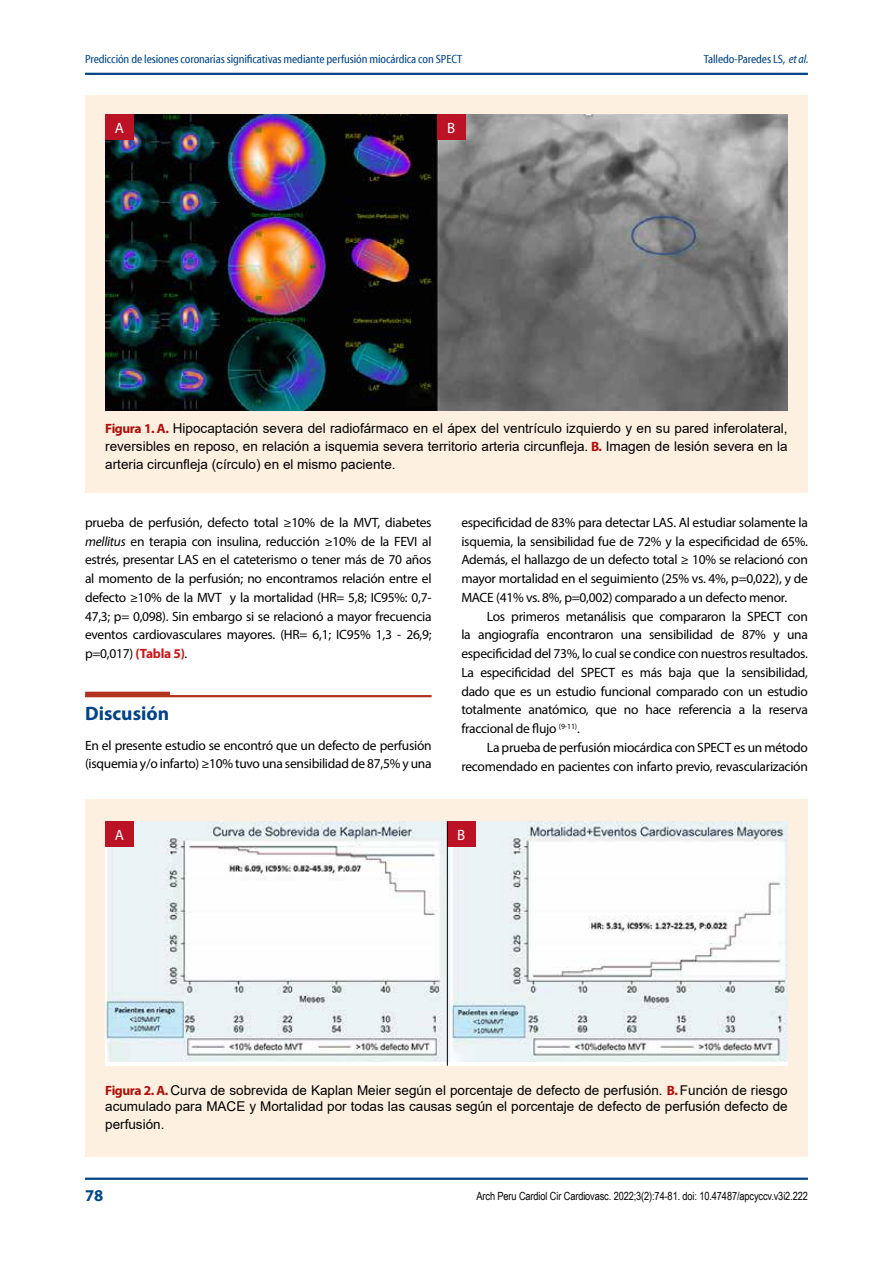
<style>
.page{position:relative;width:893px;height:1263px;background:#fff}
.page>*{position:absolute;margin:0;border:0;box-sizing:border-box;transform-origin:0 0}
.t1{font:700 19.5px "Myriad Pro";color:#048}
.t2{font:700 16.5px "Myriad Pro";color:#048}
.t3{font:15px "Myriad Pro";color:#fff}
.t4{font:13.5px/18.8px "Myriad Pro";letter-spacing:-.02em;color:#000;text-align:justify}
.t5{font:13.5px/18px "Arial";color:#000}
.t6{font:12px "Myriad Cn Web";letter-spacing:-.01em;color:#048}
.t7{font:11.25px "Arial Narrow";letter-spacing:-.01em;color:#000}
.s1{font-family:"Myriad Cn It Web"}
.s2{font-family:"Myriad Pro";font-weight:700;color:#ae0f0a}
.s3{font-style:italic}
.s4{font-weight:700;color:#cd1719}
</style>
<div class="page">
<hr style="left:85px;top:73px;width:723px;height:2px;background:#048">
<hr style="left:85px;top:1177px;width:723px;height:3px;background:#048">
<div style="left:85px;top:799px;width:723px;height:358px;background:#fdf0e1"></div>
<img style="left:105px;top:821px;width:683px;height:241px">
<div style="left:105px;top:821px;width:28px;height:26px;background:#bb1225"></div>
<div style="left:447px;top:821px;width:28px;height:26px;background:#bb1225"></div>
<hr style="left:447px;top:821px;width:1px;height:245px;background:#000">
<div style="left:85px;top:96px;width:723px;height:397px;background:#fdf0e1"></div>
<img style="left:105px;top:114px;width:683px;height:296px">
<div style="left:105px;top:114px;width:28px;height:26px;background:#bb1225"></div>
<div style="left:437px;top:114px;width:28px;height:26px;background:#bb1225"></div>
<svg style="left:85px;top:692px;width:347px;height:5px"></svg>
<p class="t6" style="left:85px;top:53px;width:379px">Predicción de lesiones coronarias significativas mediante perfusión miocárdica con SPECT</p>
<p class="t6" style="left:704px;top:53px;width:106px">Talledo-Paredes LS, <span class="s1">et al.</span></p>
<p class="t3" style="left:115px;top:119px;width:11px">A</p>
<p class="t3" style="left:447px;top:119px;width:10px">B</p>
<p class="t5" style="left:105px;top:419px;width:684px;text-align:justify"><span class="s2">Figura 1. A.</span> Hipocaptación severa del radiofármaco en el ápex del ventrículo izquierdo y en su pared inferolateral, reversibles en reposo, en relación a isquemia severa territorio arteria circunfleja. <span class="s2">B.</span> Imagen de lesión severa en la arteria circunfleja (círculo) en el mismo paciente.</p>
<p class="t4" style="left:85px;top:513px;width:348px">prueba de perfusión, defecto total ≥10% de la MVT, diabetes <span class="s3">mellitus</span> en terapia con insulina, reducción ≥10% de la FEVI al estrés, presentar LAS en el cateterismo o tener más de 70 años al momento de la perfusión; no encontramos relación entre el defecto ≥10% de la MVT y la mortalidad (HR= 5,8; IC95%: 0,7- 47,3; p= 0,098). Sin embargo si se relacionó a mayor frecuencia eventos cardiovasculares mayores. (HR= 6,1; IC95% 1,3 - 26,9; p=0,017) <span class="s4">(Tabla 5)</span>.</p>
<h1 class="t1" style="left:85px;top:701px;width:86px">Discusión</h1>
<p class="t4" style="left:85px;top:735px;width:348px">En el presente estudio se encontró que un defecto de perfusión (isquemia y/o infarto) ≥10% tuvo una sensibilidad de 87,5% y una</p>
<p class="t4" style="left:461px;top:513px;width:348px">especificidad de 83% para detectar LAS. Al estudiar solamente la isquemia, la sensibilidad fue de 72% y la especificidad de 65%.<br>Además, el hallazgo de un defecto total ≥ 10% se relacionó con mayor mortalidad en el seguimiento (25% vs. 4%, p=0,022), y de MACE (41% vs. 8%, p=0,002) comparado a un defecto menor.</p>
<p class="t4" style="left:461px;top:606px;width:348px;text-indent:26px">Los primeros metanálisis que compararon la SPECT con la angiografía encontraron una sensibilidad de 87% y una especificidad del 73%, lo cual se condice con nuestros resultados.<br>La especificidad del SPECT es más baja que la sensibilidad, dado que es un estudio funcional comparado con un estudio totalmente anatómico, que no hace referencia a la reserva fraccional de flujo <sup>(9-11)</sup>.</p>
<p class="t4" style="left:461px;top:738px;width:348px;text-align:right">La prueba de perfusión miocárdica con SPECT es un método recomendado en pacientes con infarto previo, revascularización</p>
<p class="t3" style="left:115px;top:826px;width:11px">A</p>
<p class="t3" style="left:457px;top:826px;width:10px">B</p>
<p class="t5" style="left:105px;top:1081px;width:684px;line-height:16.2px"><span class="s2">Figura 2. A.</span> Curva de sobrevida de Kaplan Meier según el porcentaje de defecto de perfusión. <span class="s2">B.</span> Función de riesgo acumulado para MACE y Mortalidad por todas las causas según el porcentaje de defecto de perfusión defecto de</p>
<p class="t5" style="left:105px;top:1115px;width:61px">perfusión.</p>
<p class="t2" style="left:85px;top:1184px;width:20px">78</p>
<p class="t7" style="left:477px;top:1188px;width:333px">Arch Peru Cardiol Cir Cardiovasc. 2022;3(2):74-81. doi: 10.47487/apcyccv.v3i2.222</p>
</div>
